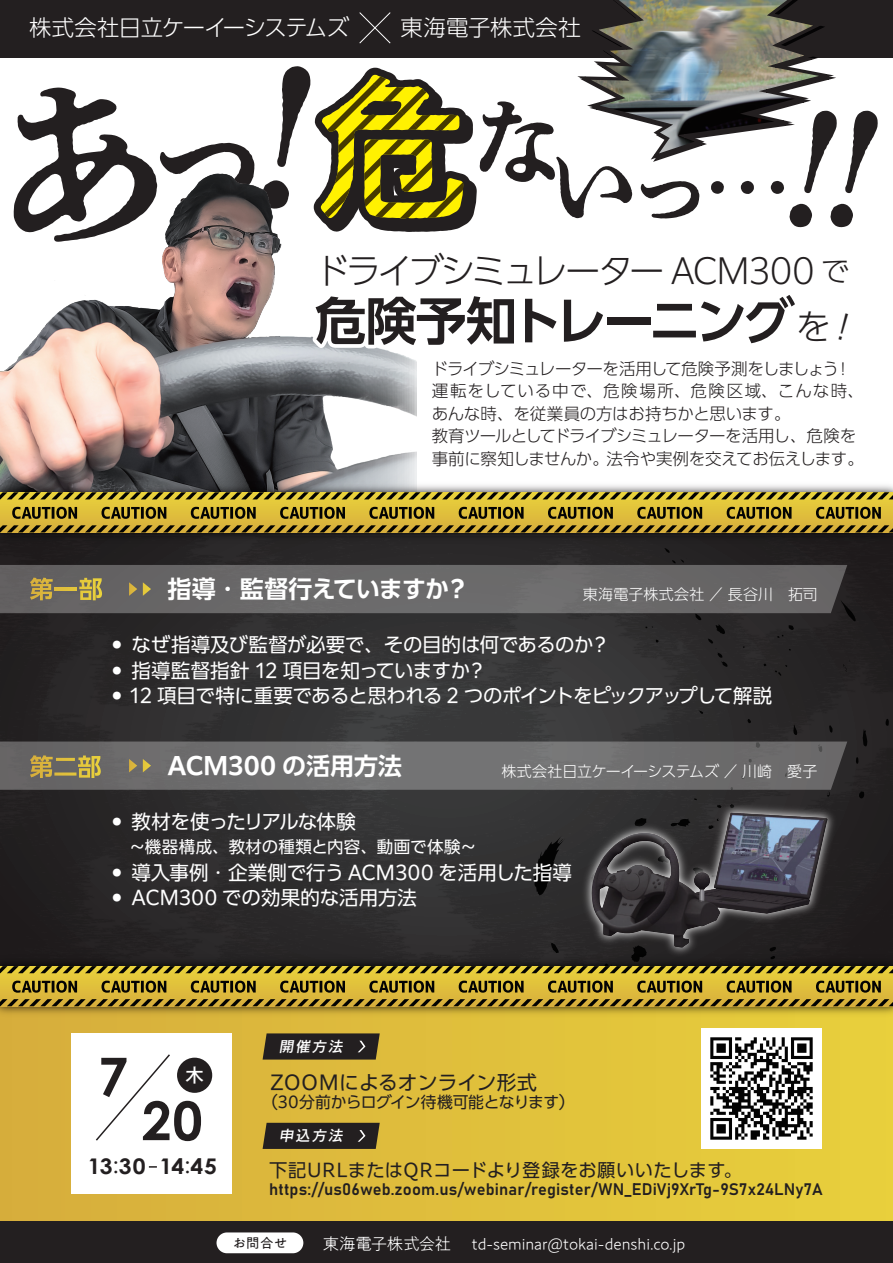
<style>
.page{position:relative;width:893px;height:1263px;background:#fff}
.page>*{position:absolute;margin:0;border:0;box-sizing:border-box;transform-origin:0 0}
.t1{font:700 53.4px "Century Gothic";color:#231f20}
.t2{font:700 51px "PUD Shin Go Pr 6 N De";letter-spacing:-.06em;color:#231f20}
.t3{font:300 34.95px "PUD Shin Go Pr 6 N";letter-spacing:-.09em;color:#231f20}
.t4{font:700 24px "PUD Shin Go Pr 6 N De";letter-spacing:-.035em;color:#fff}
.t5{font:700 24px "PUD Shin Go Pr 6 N De";letter-spacing:-.015em;color:#fff}
.t6{font:300 22.35px "PUD Shin Go Pr 6 N";letter-spacing:-.035em;color:#fff}
.t7{font:300 22.35px "PUD Shin Go Pr 6 N";letter-spacing:.01em;color:#fff}
.t8{font:700 21.6px "Century Gothic";letter-spacing:.005em;color:#231f20;scale:1.06 1}
.t9{font:19.8px "PUD Shin Go Pr 6 N";letter-spacing:.01em;color:#231f20}
.t10{font:19.5px "PUD Shin Go Pr 6 N";letter-spacing:-.02em;color:#fff}
.t11{font:19.5px "PUD Shin Go Pr 6 N";letter-spacing:-.04em;color:#fff}
.t12{font:19.5px "PUD Shin Go Pr 6 N";letter-spacing:-.055em;color:#fff}
.t13{font:18.3px "PUD Shin Go Pr 6 N";letter-spacing:.015em;color:#231f20}
.t14{font:500 18.3px "Ryo Gothic Plus N";color:#fff}
.t15{font:300 16.5px/22.5px "PUD Shin Go Pr 6 N";letter-spacing:-.025em;color:#231f20}
.t16{font:16.5px "Bahnschrift";letter-spacing:.01em;color:#231f20}
.t17{font:300 16.5px "PA1 Gothic Std";letter-spacing:-.005em;color:#fff}
.t18{font:16.5px "PUD Shin Go Pr 6 N";letter-spacing:.015em;color:#fff}
.t19{font:15.9px "PUD Shin Go Pr 6 N";letter-spacing:-.025em;color:#231f20}
.t20{font:300 15px "PUD Shin Go Pr 6 N";letter-spacing:-.005em;color:#fff}
.t21{font:300 15px "PUD Shin Go Pr 6 N";letter-spacing:.02em;color:#fff}
.t22{font:italic 14.85px "Rodin Pro N DB";color:#fff}
.t23{font:13.35px "PA1 Gothic Std";color:#231f20}
.s1{font-size:28.65px}
.s2{font-family:"PUD Shin Go Pr 6 N";font-weight:300;font-size:34.95px}
.s3{font-weight:400}
</style>
<div class="page">
<img style="left:0;top:567px;width:893px;height:369px">
<svg style="left:509px;top:567px;width:380px;height:369px;background:#2c2b2c"></svg>
<svg style="left:17px;top:88px;width:237px;height:86px"></svg>
<img style="left:0;top:174px;width:417px;height:288px">
<svg style="left:0;top:567px;width:847px;height:46px;background:#6a6866"></svg>
<svg style="left:0;top:741px;width:847px;height:49px;background:#6f6d6b"></svg>
<div style="left:0;top:1006px;width:893px;height:216px;background:linear-gradient(to right,#d6ad3c,#e8d03c)"></div>
<div style="left:72px;top:1033px;width:160px;height:160px;background:#fff"></div>
<svg style="left:96px;top:1054px;width:74px;height:87px"></svg>
<div style="left:177px;top:1058px;width:35px;height:35px;background:#231f20;border-radius:50%"></div>
<svg style="left:149px;top:1166px;width:8px;height:2px"></svg>
<div style="left:263px;top:1041px;width:117px;height:18px;background:#231f20"></div>
<svg style="left:263px;top:1123px;width:117px;height:26px;background:#2b2622"></svg>
<img style="left:701px;top:1041px;width:121px;height:108px">
<img style="left:0;top:462px;width:893px;height:105px">
<svg style="left:0;top:492px;width:893px;height:40px;background:#a78f2d"></svg>
<img style="left:0;top:936px;width:893px;height:105px">
<svg style="left:0;top:966px;width:893px;height:40px;background:#a78f2d"></svg>
<img style="left:579px;top:799px;width:262px;height:162px">
<img style="left:592px;top:812px;width:236px;height:136px">
<div style="left:0;top:1221px;width:893px;height:42px;background:#231f20"></div>
<div style="left:0;top:0;width:893px;height:57px;background:#231f20"></div>
<div style="left:217px;top:1232px;width:86px;height:21px;background:#fff;border-radius:10px"></div>
<svg style="left:262px;top:0;width:616px;height:357px"></svg>
<h3 class="t6" style="left:29px;top:11px;width:321px">株式会社日立ケーイーシステムズ</h3>
<h3 class="t7" style="left:401px;top:11px;width:181px">東海電子株式会社</h3>
<h3 class="t3" style="left:315px;top:244px;width:536px">ドライブシミュレーター ACM300 <span class="s1">で</span></h3>
<h2 class="t2" style="left:315px;top:293px;width:517px">危険予知トレーニング<span class="s2">を</span></h2>
<p class="t15" style="left:432px;top:358px;width:434px">ドライブシミュレーターを活用して危険予測をしましょう！運転をしている中で、危険場所、危険区域、こんな時、あんな時、を従業員の方はお持ちかと思います。<br>教育ツールとしてドライブシミュレーターを活用し、危険を事前に察知しませんか。法令や実例を交えてお伝えします。</p>
<h3 class="t4" style="left:167px;top:576px;width:304px">指導・監督行えていますか？</h3>
<p class="t10" style="left:113px;top:634px;width:499px"><sup>●</sup> なぜ指導及び監督が必要で、その目的は何であるのか？</p>
<p class="t10" style="left:113px;top:659px;width:376px"><sup>●</sup> 指導監督指針 12 項目を知っていますか？</p>
<p class="t11" style="left:113px;top:685px;width:661px"><sup>●</sup> 12 項目で特に重要であると思われる 2 つのポイントをピックアップして解説</p>
<p class="t21" style="left:583px;top:583px;width:236px">東海電子株式会社 ／ 長谷川　拓司</p>
<h3 class="t5" style="left:167px;top:752px;width:236px">ACM300 の活用方法</h3>
<p class="t12" style="left:113px;top:810px;width:245px"><sup>●</sup> 教材を使ったリアルな体験</p>
<p class="t18" style="left:113px;top:838px;width:366px">　～機器構成、教材の種類と内容、動画で体験～</p>
<p class="t10" style="left:113px;top:861px;width:461px"><sup>●</sup> 導入事例・企業側で行う ACM300 を活用した指導</p>
<p class="t10" style="left:113px;top:887px;width:306px"><sup>●</sup> ACM300 での効果的な活用方法</p>
<p class="t20" style="left:501px;top:759px;width:318px">株式会社日立ケーイーシステムズ ／ 川崎　愛子</p>
<h1 class="t1" style="left:98px;top:1036px;width:31px">7</h1>
<p class="t14" style="left:185px;top:1064px;width:20px">木</p>
<h1 class="t1" style="left:142px;top:1080px;width:62px">20</h1>
<h3 class="t8" style="left:88px;top:1150px;width:123px">13<span class="s3">:</span>30 14<span class="s3">:</span>45</h3>
<p class="t22" style="left:279px;top:1036px;width:68px">開催方法</p>
<p class="t9" style="left:270px;top:1071px;width:269px">ZOOMによるオンライン形式</p>
<p class="t19" style="left:263px;top:1093px;width:313px">（30分前からログイン待機可能となります）</p>
<p class="t22" style="left:279px;top:1125px;width:68px">申込方法</p>
<p class="t13" style="left:269px;top:1160px;width:474px">下記URLまたはQRコードより登録をお願いいたします。</p>
<p class="t16" style="left:269px;top:1176px;width:555px">https://us06web.zoom.us/webinar/register/WN_EDiVj9XrTg-9S7x24LNy7A</p>
<p class="t23" style="left:233px;top:1235px;width:56px">お問合せ</p>
<p class="t17" style="left:323px;top:1234px;width:364px">東海電子株式会社　 td-seminar@tokai-denshi.co.jp</p>
</div>
